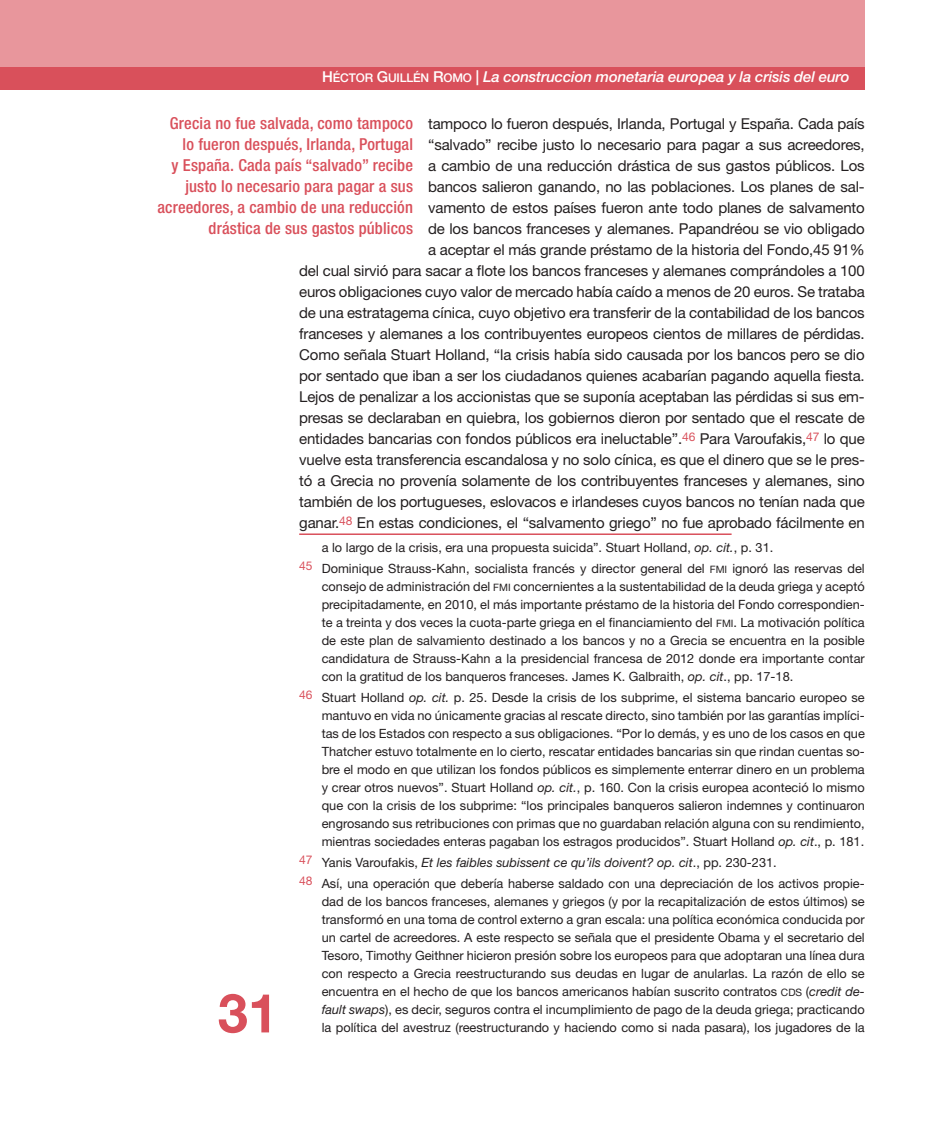
<style>
.page{position:relative;width:948px;height:1142px;background:#fff}
.page>*{position:absolute;margin:0;border:0;box-sizing:border-box;transform-origin:0 0}
.t1{font:700 54px "Helvetica Neue LT Std";color:#d9505b}
.t2{font:500 condensed 16.5px/21px "Helvetica Neue LT Std";letter-spacing:.01em;color:#d9505b;text-align:right}
.t3{font:15px/21px "Helvetica Neue LT Std";letter-spacing:-.01em;color:#231f20;text-align:right}
.t4{font:italic 500 15px "Helvetica Neue LT Std";letter-spacing:-.01em;color:#fff}
.t5{font:12.75px/18px "Helvetica Neue LT Std";color:#231f20;text-align:justify}
.s1{font-family:"Helvetica Neue LT Std Md SC800";font-weight:400;font-style:normal}
.s2{font-family:"Helvetica Neue LT Std Md SC800";font-weight:400;font-style:normal;font-size:12px}
.s3{font-style:italic}
.s4{font-family:"Helvetica Neue LT Std Roman SC800";font-size:10.2px}
</style>
<div class="page">
<div style="left:0;top:0;width:864px;height:67px;background:#e8969c"></div>
<div style="left:0;top:67px;width:864px;height:22px;background:#d9505b"></div>
<hr style="left:299px;top:533px;width:432px;height:2px;background:#d9505b">
<p class="t4" style="left:322px;top:67px;width:529px"><span class="s1">H</span><span class="s2">ÉCTOR</span> <span class="s1">G</span><span class="s2">UILLÉN</span> <span class="s1">R</span><span class="s2">OMO</span> | La construccion monetaria europea y la crisis del euro</p>
<p class="t3" style="left:299px;top:113px;width:567px">tampoco lo fueron después, Irlanda, Portugal y España. Cada país<br>“salvado” recibe justo lo necesario para pagar a sus acreedores,<br>a cambio de una reducción drástica de sus gastos públicos. Los<br>bancos salieron ganando, no las poblaciones. Los planes de sal-<br>vamento de estos países fueron ante todo planes de salvamento<br>de los bancos franceses y alemanes. Papandréou se vio obligado<br>a aceptar el más grande préstamo de la historia del Fondo,45 91%<br>del cual sirvió para sacar a flote los bancos franceses y alemanes comprándoles a 100 euros obligaciones cuyo valor de mercado había caído a menos de 20 euros. Se trataba de una estratagema cínica, cuyo objetivo era transferir de la contabilidad de los bancos franceses y alemanes a los contribuyentes europeos cientos de millares de pérdidas.<br>Como señala Stuart Holland, “la crisis había sido causada por los bancos pero se dio por sentado que iban a ser los ciudadanos quienes acabarían pagando aquella fiesta.<br>Lejos de penalizar a los accionistas que se suponía aceptaban las pérdidas si sus em&shy;presas se declaraban en quiebra, los gobiernos dieron por sentado que el rescate de entidades bancarias con fondos públicos era ineluctable”.<sup>46</sup> Para Varoufakis,<sup>47</sup> lo que vuelve esta transferencia escandalosa y no solo cínica, es que el dinero que se le pres&shy;tó a Grecia no provenía solamente de los contribuyentes franceses y alemanes, sino también de los portugueses, eslovacos e irlandeses cuyos bancos no tenían nada que ganar.<sup>48</sup> En estas condiciones, el “salvamento griego” no fue aprobado fácilmente en</p>
<p class="t5" style="left:299px;top:537px;width:567px;line-height:21px;text-indent:22px">a lo largo de la crisis, era una propuesta suicida”. Stuart Holland, <span class="s3">op. cit.</span>, p. 31.<br><sup>45</sup> Dominique Strauss-Kahn, socialista francés y director general del <span class="s4">FMI</span> ignoró las reservas del</p>
<p class="t5" style="left:321px;top:577px;width:544px">consejo de administración del <span class="s4">FMI</span> concernientes a la sustentabilidad de la deuda griega y aceptó precipitadamente, en 2010, el más importante préstamo de la historia del Fondo correspondien&shy;te a treinta y dos veces la cuota-parte griega en el financiamiento del <span class="s4">FMI</span>. La motivación política de este plan de salvamiento destinado a los bancos y no a Grecia se encuentra en la posible candidatura de Strauss-Kahn a la presidencial francesa de 2012 donde era importante contar con la gratitud de los banqueros franceses. James K. Galbraith, <span class="s3">op. cit</span>., pp. 17-18.</p>
<p class="t5" style="left:321px;top:688px;width:544px;text-indent:-22px"><sup>46</sup> Stuart Holland <span class="s3">op. cit.</span> p. 25. Desde la crisis de los subprime, el sistema bancario europeo se mantuvo en vida no únicamente gracias al rescate directo, sino también por las garantías implíci&shy;tas de los Estados con respecto a sus obligaciones. “Por lo demás, y es uno de los casos en que Thatcher estuvo totalmente en lo cierto, rescatar entidades bancarias sin que rindan cuentas so&shy;bre el modo en que utilizan los fondos públicos es simplemente enterrar dinero en un problema y crear otros nuevos”. Stuart Holland <span class="s3">op. cit.</span>, p. 160. Con la crisis europea aconteció lo mismo que con la crisis de los subprime: “los principales banqueros salieron indemnes y continuaron engrosando sus retribuciones con primas que no guardaban relación alguna con su rendimiento, mientras sociedades enteras pagaban los estragos producidos”. Stuart Holland <span class="s3">op. cit</span>., p. 181.</p>
<p class="t5" style="left:299px;top:852px;width:567px;line-height:21px"><sup>47</sup> Yanis Varoufakis, <span class="s3">Et les faibles subissent ce qu’ils doivent? op. cit</span>., pp. 230-231.<br><sup>48</sup> Así, una operación que debería haberse saldado con una depreciación de los activos propie-</p>
<p class="t5" style="left:321px;top:892px;width:544px">dad de los bancos franceses, alemanes y griegos (y por la recapitalización de estos últimos) se transformó en una toma de control externo a gran escala: una política económica conducida por un cartel de acreedores. A este respecto se señala que el presidente Obama y el secretario del Tesoro, Timothy Geithner hicieron presión sobre los europeos para que adoptaran una línea dura con respecto a Grecia reestructurando sus deudas en lugar de anularlas. La razón de ello se encuentra en el hecho de que los bancos americanos habían suscrito contratos <span class="s4">CDS</span> (<span class="s3">credit de&shy;fault swaps</span>), es decir, seguros contra el incumplimiento de pago de la deuda griega; practicando la política del avestruz (reestructurando y haciendo como si nada pasara), los jugadores de la</p>
<p class="t2" style="left:157px;top:112px;width:257px">Grecia no fue salvada, como tampoco lo fueron después, Irlanda, Portugal<br>y España. Cada país “salvado” recibe justo lo necesario para pagar a sus acreedores, a cambio de una reducción drástica de sus gastos públicos</p>
<h1 class="t1" style="left:218px;top:979px;width:62px">31</h1>
</div>
